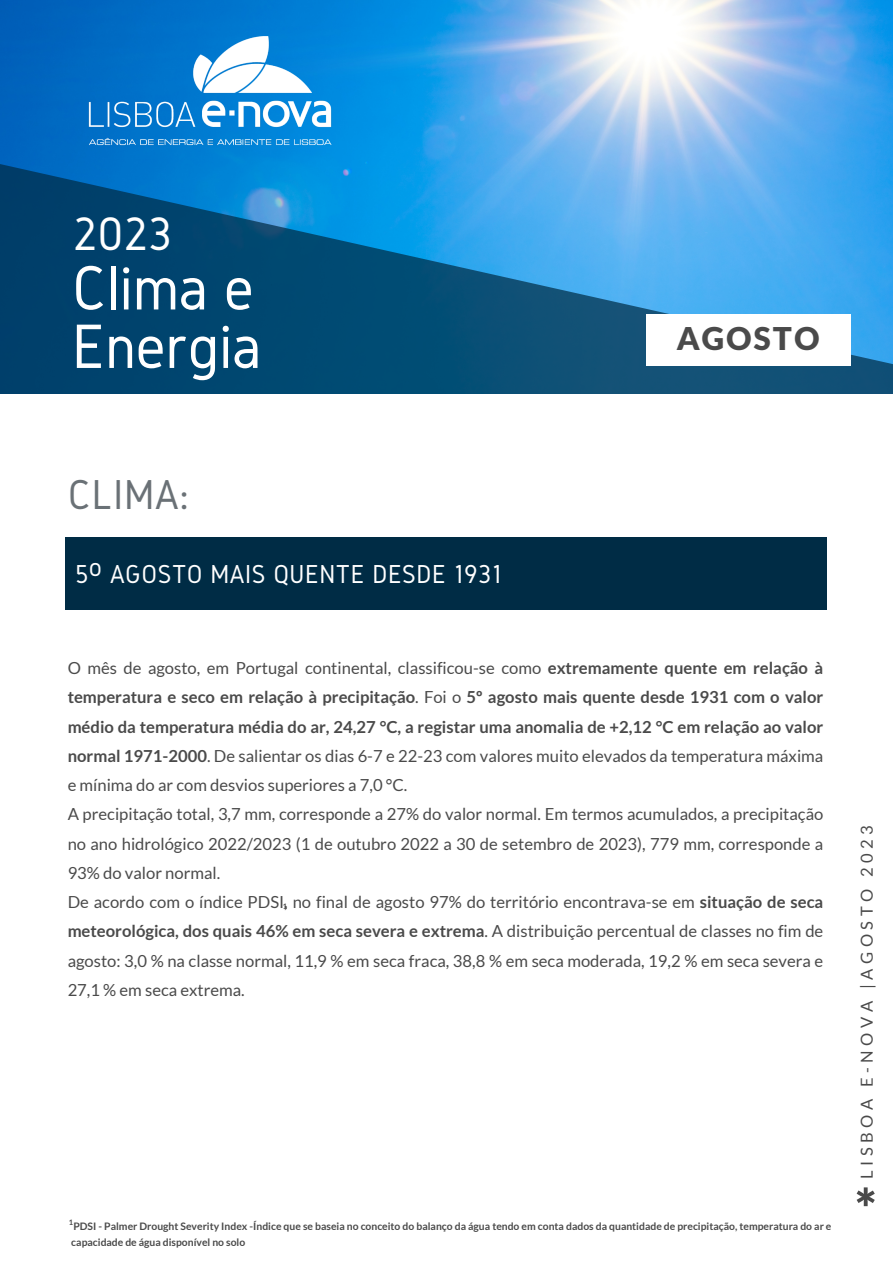
<style>
.page{position:relative;width:893px;height:1264px;background:#fff}
.page>*{position:absolute;margin:0;border:0;box-sizing:border-box;transform-origin:0 0}
.t1{font:64.95px/58.5px "Gidole";color:#fff}
.t2{font:900 52.95px "Lato Latin";color:#4a4a4a}
.t3{font:48.75px "Gidole";color:#fff}
.t4{font:43.35px "Gidole";letter-spacing:.02em;color:#6a7176}
.t5{font:900 31.5px "Lato Latin";letter-spacing:.06em;color:#4a4a4a}
.t6{font:27px "Gidole";letter-spacing:.02em;color:#fff}
.t7{font:16.65px/29.2px "Lato";color:#4a4a4a;text-align:justify}
.t8{font:700 16.65px/29.2px "Lato";color:#4a4a4a;text-align:justify}
.t9{font:16.5px "Lato";letter-spacing:.27em;color:#4a4a4a}
.t10{font:700 10.35px/16.4px "Lato";color:#4a4a4a}
.t11{font:700 7.5px "Lato";color:#4a4a4a}
.s1{font-weight:400}
.s2{font-weight:700}
</style>
<div class="page">
<img style="left:0;top:0;width:892px;height:156px">
<svg style="left:0;top:156px;width:892px;height:238px;background:#1d72a8"></svg>
<div style="left:65px;top:537px;width:761px;height:73px;background:#002c45"></div>
<div style="left:646px;top:314px;width:205px;height:51px;background:#fff"></div>
<img style="left:65px;top:7px;width:294px;height:156px">
<p class="t3" style="left:73px;top:207px;width:100px">2023</p>
<p class="t1" style="left:72px;top:258px;width:190px">Clima e<br>Energia</p>
<p class="t5" style="left:677px;top:324px;width:144px">AGOSTO</p>
<p class="t4" style="left:68px;top:470px;width:122px">CLIMA:</p>
<p class="t6" style="left:75px;top:559px;width:428px">5º AGOSTO MAIS QUENTE DESDE 1931</p>
<p class="t8" style="left:68px;top:653px;width:757px"><span class="s1">O mês de agosto, em Portugal continental, classificou-se como</span> extremamente quente em relação à temperatura e seco em relação à precipitação<span class="s1">. Foi o</span> 5º agosto mais quente desde 1931 com o valor médio da temperatura média do ar, 24,27 °C, a registar uma anomalia de +2,12 °C em relação ao valor normal 1971-2000<span class="s1">. De salientar os dias 6-7 e 22-23 com valores muito elevados da temperatura máxima e mínima do ar com desvios superiores a 7,0 °C.</span></p>
<p class="t7" style="left:68px;top:799px;width:757px">A precipitação total, 3,7 mm, corresponde a 27% do valor normal. Em termos acumulados, a precipitação no ano hidrológico 2022/2023 (1 de outubro 2022 a 30 de setembro de 2023), 779 mm, corresponde a 93% do valor normal.</p>
<p class="t7" style="left:68px;top:887px;width:757px">De acordo com o índice PDSI, no final de agosto 97% do território encontrava-se em <span class="s2">situação de seca meteorológica, dos quais 46% em seca severa e extrema</span>. A distribuição percentual de classes no fim de agosto: 3,0 % na classe normal, 11,9 % em seca fraca, 38,8 % em seca moderada, 19,2 % em seca severa e 27,1 % em seca extrema.</p>
<p class="t11" style="left:283px;top:901px;width:6px">1</p>
<p class="t11" style="left:69px;top:1217px;width:6px">1</p>
<p class="t10" style="left:71px;top:1217px;width:761px">PDSI - Palmer Drought Severity Index -Índice que se baseia no conceito do balanço da água tendo em conta dados da quantidade de precipitação, temperatura do ar e capacidade de água disponível no solo</p>
<p class="t9" style="left:856px;top:1178px;width:355px;rotate:-90deg">LISBOA E-NOVA |AGOSTO 2023</p>
<p class="t2" style="left:854px;top:1185px;width:24px">*</p>
</div>
